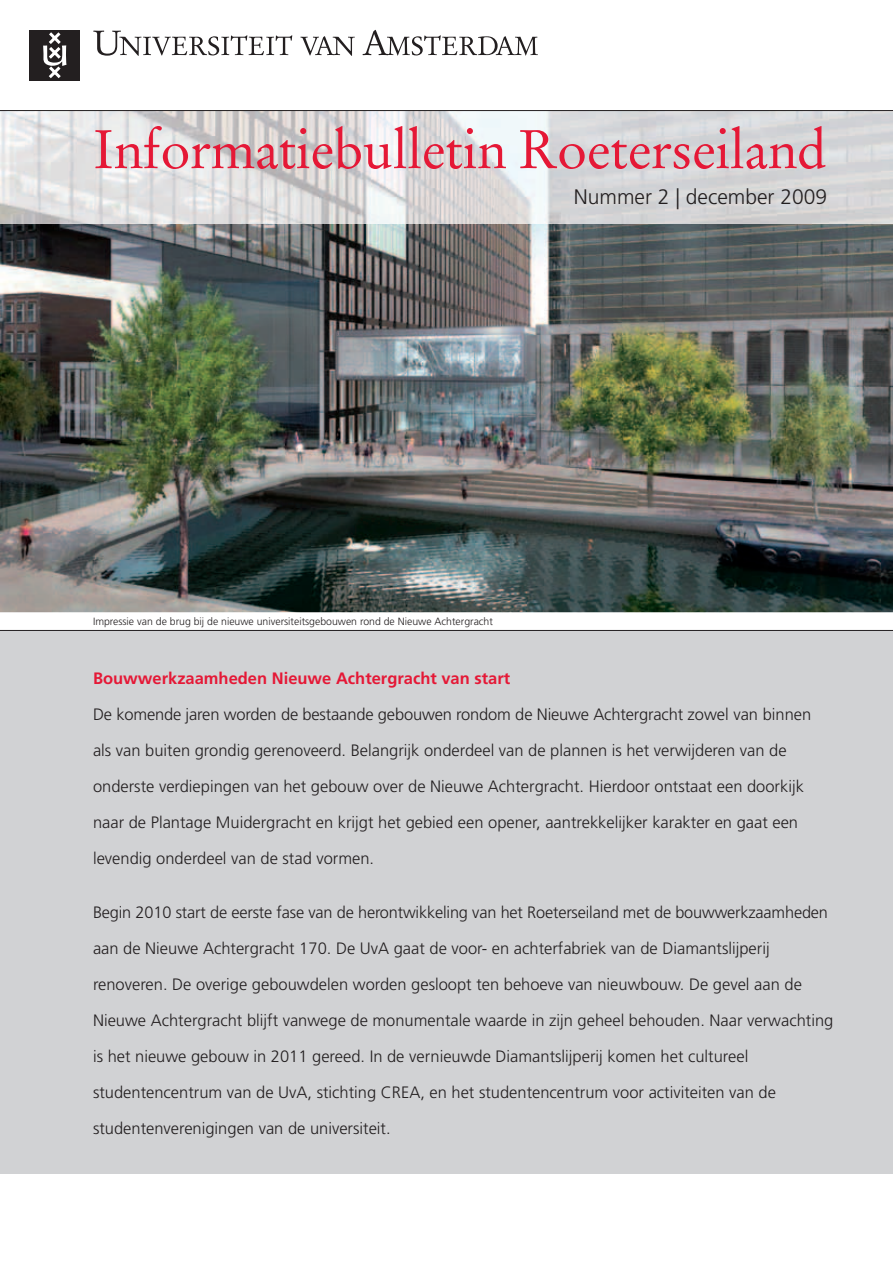
<style>
.page{position:relative;width:893px;height:1263px;background:#fff}
.page>*{position:absolute;margin:0;border:0;box-sizing:border-box;transform-origin:0 0}
.t1{font:54px "Stempel Garamond LT Std";letter-spacing:-.01em;color:#e51836}
.t2{font:300 21px "Frutiger LT Std";color:#231f20}
.t3{font:300 16.5px/36px "Frutiger LT Std";color:#231f20}
.t4{font:700 16.5px "Frutiger";color:#e51836}
.t5{font:300 10.5px "Frutiger";color:#231f20}
</style>
<div class="page">
<div style="left:0;top:630px;width:893px;height:544px;background:#d1d2d4"></div>
<div style="left:30px;top:30px;width:50px;height:51px;background:#231f20"></div>
<svg style="left:43px;top:32px;width:24px;height:47px"></svg>
<svg style="left:93px;top:31px;width:199px;height:25px"></svg>
<svg style="left:300px;top:36px;width:55px;height:20px"></svg>
<svg style="left:363px;top:30px;width:175px;height:26px"></svg>
<hr style="left:0;top:630px;width:893px;height:1px;background:#231f20">
<img style="left:0;top:223px;width:893px;height:389px">
<img style="left:0;top:111px;width:893px;height:112px">
<hr style="left:0;top:110px;width:893px;height:1px;background:#231f20">
<h1 class="t1" style="left:93px;top:117px;width:736px">Informatiebulletin Roeterseiland</h1>
<p class="t2" style="left:574px;top:185px;width:255px">Nummer 2 | december 2009</p>
<p class="t5" style="left:93px;top:616px;width:401px">Impressie van de brug bij de nieuwe universiteitsgebouwen rond de Nieuwe Achtergracht</p>
<p class="t4" style="left:93px;top:669px;width:419px">Bouwwerkzaamheden Nieuwe Achtergracht van start</p>
<p class="t3" style="left:93px;top:697px;width:720px">De komende jaren worden de bestaande gebouwen rondom de Nieuwe Achtergracht zowel van binnen als van buiten grondig gerenoveerd. Belangrijk onderdeel van de plannen is het verwijderen van de onderste verdiepingen van het gebouw over de Nieuwe Achtergracht. Hierdoor ontstaat een doorkijk naar de Plantage Muidergracht en krijgt het gebied een opener, aantrekkelijker karakter en gaat een levendig onderdeel van de stad vormen.</p>
<p class="t3" style="left:93px;top:895px;width:742px">Begin 2010 start de eerste fase van de herontwikkeling van het Roeterseiland met de bouwwerkzaamheden aan de Nieuwe Achtergracht 170. De UvA gaat de voor- en achterfabriek van de Diamantslijperij renoveren. De overige gebouwdelen worden gesloopt ten behoeve van nieuwbouw. De gevel aan de Nieuwe Achtergracht blijft vanwege de monumentale waarde in zijn geheel behouden. Naar verwachting is het nieuwe gebouw in 2011 gereed. In de vernieuwde Diamantslijperij komen het cultureel studentencentrum van de UvA, stichting CREA, en het studentencentrum voor activiteiten van de studentenverenigingen van de universiteit.</p>
</div>
